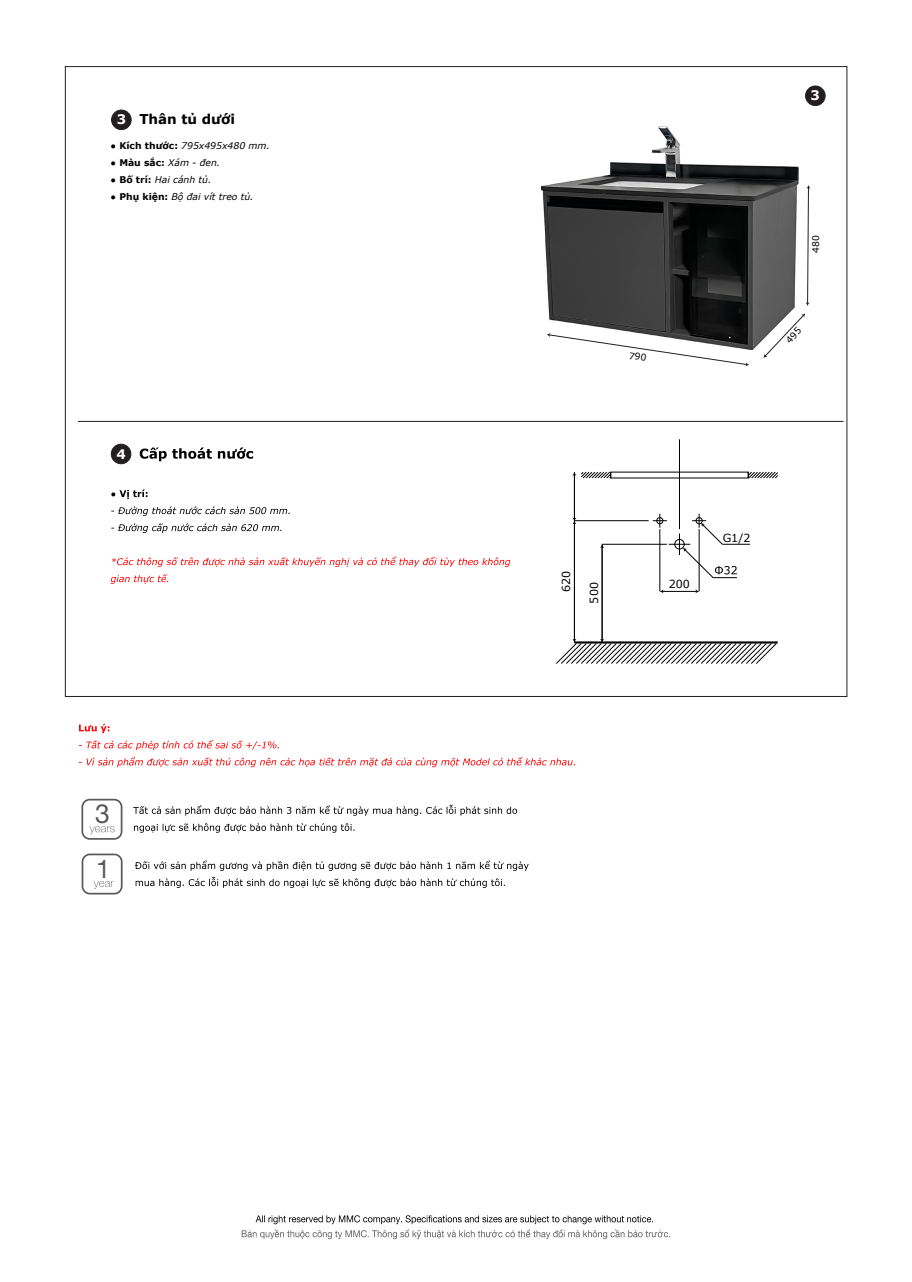
<style>
.page{position:relative;width:912px;height:1282px;background:#fff}
.page>*{position:absolute;margin:0;border:0;box-sizing:border-box;transform-origin:0 0}
.t1{font:26.4px "Helvetica Neue";color:#58595b}
.t2{font:25.65px "Helvetica Neue";color:#58595b}
.t3{font:700 13.5px "Verdana";color:#000}
.t4{font:700 13.2px "Verdana";color:#fff}
.t5{font:11.1px "Verdana";color:#000}
.t6{font:italic 9.3px "Verdana";color:#000}
.t7{font:9.3px "Verdana";color:#000}
.s1{font-weight:700;font-style:normal}
</style>
<div class="page">
<img style="left:542px;top:126px;width:256px;height:224px">
<svg style="left:111px;top:489px;width:36px;height:10px"></svg>
<svg style="left:111px;top:506px;width:179px;height:10px"></svg>
<svg style="left:111px;top:523px;width:170px;height:10px"></svg>
<svg style="left:112px;top:557px;width:398px;height:10px"></svg>
<svg style="left:111px;top:574px;width:57px;height:10px"></svg>
<svg style="left:140px;top:447px;width:113px;height:14px"></svg>
<div style="left:111px;top:444px;width:20px;height:20px;background:#231f20;border-radius:50%"></div>
<div style="left:111px;top:444px;width:20px;height:20px;border:1px solid #231f20;border-radius:50%"></div>
<div style="left:805px;top:86px;width:20px;height:20px;background:#231f20;border-radius:50%"></div>
<div style="left:805px;top:86px;width:20px;height:20px;border:1px solid #231f20;border-radius:50%"></div>
<svg style="left:242px;top:1215px;width:428px;height:24px"></svg>
<hr style="left:78px;top:421px;width:765px;height:1px;background:#231f20">
<svg style="left:79px;top:724px;width:30px;height:9px"></svg>
<svg style="left:79px;top:740px;width:200px;height:10px"></svg>
<svg style="left:79px;top:757px;width:496px;height:10px"></svg>
<svg style="left:82px;top:854px;width:41px;height:40px"></svg>
<svg style="left:81px;top:799px;width:41px;height:41px"></svg>
<svg style="left:133px;top:805px;width:384px;height:11px"></svg>
<svg style="left:134px;top:823px;width:220px;height:10px"></svg>
<svg style="left:135px;top:860px;width:394px;height:11px"></svg>
<svg style="left:136px;top:877px;width:369px;height:11px"></svg>
<hr style="left:574px;top:523px;width:1px;height:117px;background:#000">
<hr style="left:602px;top:547px;width:1px;height:93px;background:#000">
<hr style="left:574px;top:475px;width:1px;height:44px;background:#000">
<svg style="left:572px;top:518px;width:4px;height:6px"></svg>
<hr style="left:662px;top:591px;width:34px;height:1px;background:#000">
<svg style="left:695px;top:589px;width:4px;height:4px"></svg>
<hr style="left:602px;top:544px;width:65px;height:1px;background:#000">
<hr style="left:574px;top:520px;width:74px;height:1px;background:#000">
<hr style="left:659px;top:529px;width:1px;height:62px;background:#000">
<hr style="left:699px;top:529px;width:1px;height:62px;background:#000">
<svg style="left:653px;top:514px;width:97px;height:64px"></svg>
<svg style="left:572px;top:472px;width:39px;height:6px"></svg>
<svg style="left:748px;top:472px;width:30px;height:6px"></svg>
<hr style="left:679px;top:439px;width:1px;height:90px;background:#000">
<svg style="left:556px;top:639px;width:221px;height:25px"></svg>
<div style="left:112px;top:110px;width:19px;height:20px;background:#231f20;border-radius:50%"></div>
<div style="left:111px;top:110px;width:20px;height:20px;border:1px solid #231f20;border-radius:50%"></div>
<svg style="left:805px;top:185px;width:5px;height:121px"></svg>
<svg style="left:546px;top:333px;width:203px;height:33px"></svg>
<svg style="left:763px;top:313px;width:42px;height:45px"></svg>
<h3 class="t3" style="left:139px;top:110px;width:97px">Thân tủ dưới</h3>
<p class="t6" style="left:110px;top:139px;width:161px">● <span class="s1">Kích thước:</span> 795x495x480 mm.</p>
<p class="t6" style="left:110px;top:156px;width:111px">● <span class="s1">Màu sắc:</span> Xám - đen.</p>
<p class="t6" style="left:110px;top:173px;width:102px">● <span class="s1">Bố trí:</span> Hai cánh tủ.</p>
<p class="t6" style="left:110px;top:190px;width:145px">● <span class="s1">Phụ kiện:</span> Bộ đai vít treo tủ.</p>
<h3 class="t4" style="left:117px;top:110px;width:11px">3</h3>
<h3 class="t4" style="left:116px;top:444px;width:11px">4</h3>
<h1 class="t1" style="left:95px;top:795px;width:16px">3</h1>
<h2 class="t2" style="left:96px;top:850px;width:16px">1</h2>
<h3 class="t4" style="left:810px;top:86px;width:11px">3</h3>
<p class="t7" style="left:809px;top:253px;width:19px;rotate:-90deg">480</p>
<p class="t5" style="left:558px;top:592px;width:23px;rotate:-90deg">620</p>
<p class="t5" style="left:586px;top:604px;width:23px;rotate:-90deg">500</p>
<p class="t5" style="left:668px;top:576px;width:23px">200</p>
<p class="t5" style="left:722px;top:530px;width:29px">G1/2</p>
</div>
